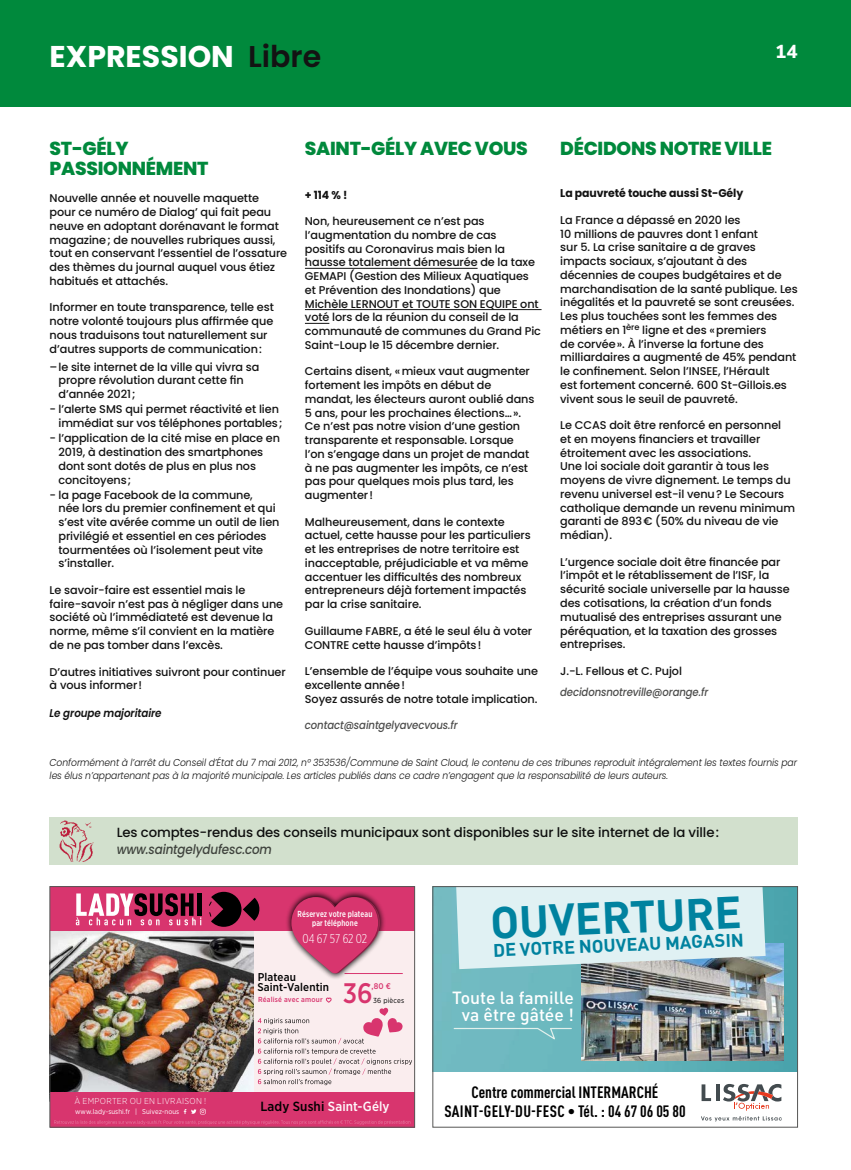
<style>
.page{position:relative;width:851px;height:1170px;background:#fff}
.page>*{position:absolute;margin:0;border:0;box-sizing:border-box;transform-origin:0 0}
.t1{font:700 44.5px "DIN Pro";color:#00829f}
.t2{font:700 30px "Poppins";color:#fff}
.t3{font:500 28.25px "Gotham Narrow";color:#d8356e;scale:.95 1}
.t4{font:800 18.75px/20px "Poppins";letter-spacing:-.015em;color:#00893c}
.t5{font:800 18.75px "Nunito Sans";color:#fff}
.t6{font:700 18px "DIN Pro";color:#00829f}
.t7{font:500 17.38px/17px "DIN Pro";color:#fff;text-align:center}
.t8{font:700 condensed 16.25px/18.8px "DIN Pro";color:#000;text-align:center}
.t9{font:500 13.25px "Poppins";letter-spacing:-.01em;color:#131313}
.t10{font:italic 500 13.25px "Poppins";letter-spacing:-.01em;color:#4d4d4c;scale:.9 1}
.t11{font:500 13.25px "Gotham Narrow";letter-spacing:.005em;color:#fef8fb}
.t12{font:300 12.88px "Gotham X Narrow";letter-spacing:-.015em;color:#fff}
.t13{font:500 11.38px/10.6px "Gotham Narrow";letter-spacing:.01em;color:#000}
.t14{font:500 11.25px/13.8px "Poppins";letter-spacing:-.01em;color:#131313}
.t15{font:italic 500 11.25px "Poppins";letter-spacing:-.01em;color:#4d4d4c;scale:.9 1}
.t16{font:700 11.25px "Poppins";letter-spacing:-.01em;color:#131313}
.t17{font:italic 600 11.25px "Poppins";letter-spacing:-.01em;color:#131313;scale:.92 1}
.t18{font:300 10.88px "Gotham X Narrow";letter-spacing:-.005em;color:#fff}
.t19{font:italic 300 10px/12.5px "Poppins";letter-spacing:-.01em;color:#131313;scale:.92 1}
.t20{font:500 8.75px/9.4px "Gotham X Narrow";letter-spacing:.02em;color:#fff;text-align:center}
.t21{font:300 8.62px "Gotham Narrow";letter-spacing:.03em;color:#fff}
.t22{font:500 8.25px "Gotham Narrow";color:#d8356e}
.t23{font:500 7.5px/8px "Gotham X Narrow";letter-spacing:.025em;color:#fff;text-align:center}
.t24{font:500 7.25px "Gotham Narrow";letter-spacing:.025em;color:#d8356e}
.t25{font:7.25px "Gotham Narrow";letter-spacing:.025em;color:#000}
.t26{font:7px "Gotham Narrow";letter-spacing:.005em;color:#fff}
.s1{font-weight:600;color:#131313}
.s2{color:#000}
</style>
<div class="page">
<hr style="left:305px;top:268px;width:172px;height:1px;background:#131313">
<hr style="left:305px;top:309px;width:236px;height:1px;background:#131313">
<svg style="left:305px;top:323px;width:24px;height:1px"></svg>
<div style="left:50px;top:817px;width:747px;height:47px;background:#d2e0cd"></div>
<img style="left:59px;top:820px;width:34px;height:41px">
<div style="left:433px;top:886px;width:364px;height:241px;background:linear-gradient(to right,#fff,#fff)"></div>
<img style="left:434px;top:888px;width:361px;height:183px">
<div style="left:435px;top:1075px;width:259px;height:52px;background:#fff"></div>
<div style="left:693px;top:1075px;width:95px;height:38px;background:#fff"></div>
<svg style="left:700px;top:1083px;width:81px;height:38px"></svg>
<img style="left:581px;top:943px;width:202px;height:117px">
<svg style="left:453px;top:1027px;width:119px;height:14px;background:#79bec4"></svg>
<svg style="left:456px;top:888px;width:309px;height:81px;background:#d7e9eb"></svg>
<div style="left:432px;top:886px;width:365px;height:241px;border:1px solid #575756"></div>
<div style="left:50px;top:886px;width:364px;height:239px;background:#faedee"></div>
<img style="left:52px;top:931px;width:202px;height:160px">
<div style="left:50px;top:886px;width:364px;height:45px;background:#d8356e"></div>
<div style="left:50px;top:1091px;width:364px;height:36px;background:#d8356e"></div>
<svg style="left:258px;top:997px;width:154px;height:88px"></svg>
<hr style="left:344px;top:973px;width:58px;height:1px;background:#d8356e">
<div style="left:284px;top:890px;width:101px;height:89px;background:#000;opacity:.75"></div>
<svg style="left:291px;top:897px;width:89px;height:76px"></svg>
<svg style="left:76px;top:893px;width:125px;height:32px"></svg>
<hr style="left:197px;top:893px;width:4px;height:22px;background:#000">
<svg style="left:209px;top:891px;width:50px;height:35px"></svg>
<svg style="left:54px;top:1108px;width:356px;height:16px"></svg>
<div style="left:50px;top:886px;width:365px;height:241px;border:1px solid #575756"></div>
<div style="left:0;top:0;width:850px;height:106px;background:#00893c"></div>
<hr style="left:850px;top:0;width:1px;height:106px;background:#fbbd4e">
<h2 class="t2" style="left:50px;top:39px;width:273px">EXPRESSION <span class="s1">Libre</span></h2>
<h3 class="t5" style="left:775px;top:37px;width:24px">14</h3>
<h3 class="t4" style="left:50px;top:138px;width:160px">ST-GÉLY<br>PASSIONNÉMENT</h3>
<p class="t14" style="left:50px;top:191px;width:239px">Nouvelle année et nouvelle maquette pour ce numéro de Dialog’ qui fait peau neuve en adoptant dorénavant le format magazine; de nouvelles rubriques aussi, tout en conservant l’essentiel de l’ossature des thèmes du journal auquel vous étiez habitués et attachés.</p>
<p class="t14" style="left:50px;top:300px;width:226px">Informer en toute transparence, telle est notre volonté toujours plus affirmée que nous traduisons tout naturellement sur d’autres supports de communication:</p>
<p class="t14" style="left:58px;top:360px;width:202px;text-indent:-9px">–le site internet de la ville qui vivra sa propre révolution durant cette fin d’année 2021;</p>
<p class="t14" style="left:58px;top:402px;width:225px;text-indent:-9px">- l’alerte SMS qui permet réactivité et lien immédiat sur vos téléphones portables;</p>
<p class="t14" style="left:58px;top:431px;width:223px;text-indent:-9px">- l’application de la cité mise en place en<br>2019, à destination des smartphones dont sont dotés de plus en plus nos concitoyens;</p>
<p class="t14" style="left:58px;top:488px;width:222px;text-indent:-9px">- la page Facebook de la commune,<br>née lors du premier confinement et qui s’est vite avérée comme un outil de lien privilégié et essentiel en ces périodes tourmentées où l’isolement peut vite s’installer.</p>
<p class="t14" style="left:50px;top:583px;width:235px">Le savoir-faire est essentiel mais le faire-savoir n’est pas à négliger dans une société où l’immédiateté est devenue la norme, même s’il convient en la matière de ne pas tomber dans l’excès.</p>
<p class="t14" style="left:50px;top:664px;width:237px">D’autres initiatives suivront pour continuer à vous informer!</p>
<p class="t17" style="left:50px;top:706px;width:123px">Le groupe majoritaire</p>
<h3 class="t4" style="left:305px;top:138px;width:224px">SAINT-GÉLY AVEC VOUS</h3>
<p class="t16" style="left:305px;top:188px;width:44px">+ 114 % !</p>
<p class="t14" style="left:305px;top:214px;width:237px">Non, heureusement ce n’est pas l’augmentation du nombre de cas<br>positifs au Coronavirus mais bien la hausse totalement démesurée de la taxe GEMAPI (Gestion des Milieux Aquatiques et Prévention des Inondations) que Michèle LERNOUT et TOUTE SON EQUIPE ont voté lors de la réunion du conseil de la communauté de communes du Grand Pic Saint-Loup le 15 décembre dernier.</p>
<p class="t14" style="left:305px;top:364px;width:231px">Certains disent, «mieux vaut augmenter fortement les impôts en début de mandat, les électeurs auront oublié dans 5 ans, pour les prochaines élections…».<br>Ce n’est pas notre vision d’une gestion transparente et responsable. Lorsque l’on s’engage dans un projet de mandat à ne pas augmenter les impôts, ce n’est pas pour quelques mois plus tard, les augmenter!</p>
<p class="t14" style="left:305px;top:515px;width:227px">Malheureusement, dans le contexte actuel, cette hausse pour les particuliers et les entreprises de notre territoire est inacceptable, préjudiciable et va même accentuer les difficultés des nombreux entrepreneurs déjà fortement impactés par la crise sanitaire.</p>
<p class="t14" style="left:305px;top:624px;width:229px">Guillaume FABRE, a été le seul élu à voter<br>CONTRE cette hausse d’impôts!</p>
<p class="t14" style="left:305px;top:664px;width:234px">L’ensemble de l’équipe vous souhaite une excellente année!<br>Soyez assurés de notre totale implication.</p>
<p class="t15" style="left:305px;top:718px;width:171px">contact@saintgelyavecvous.fr</p>
<h3 class="t4" style="left:560px;top:138px;width:213px">DÉCIDONS NOTRE VILLE</h3>
<p class="t16" style="left:560px;top:187px;width:184px">La pauvreté touche aussi St-Gély</p>
<p class="t14" style="left:560px;top:213px;width:239px">La France a dépassé en 2020 les<br>10 millions de pauvres dont 1 enfant<br>sur 5. La crise sanitaire a de graves impacts sociaux, s’ajoutant à des décennies de coupes budgétaires et de marchandisation de la santé publique. Les inégalités et la pauvreté se sont creusées.<br>Les plus touchées sont les femmes des métiers en 1<sup>ère</sup> ligne et des «premiers<br>de corvée». À l’inverse la fortune des milliardaires a augmenté de 45% pendant le confinement. Selon l’INSEE, l’Hérault<br>est fortement concerné. 600 St-Gillois.es vivent sous le seuil de pauvreté.</p>
<p class="t14" style="left:560px;top:418px;width:236px">Le CCAS doit être renforcé en personnel<br>et en moyens financiers et travailler étroitement avec les associations.<br>Une loi sociale doit garantir à tous les moyens de vivre dignement. Le temps du revenu universel est-il venu? Le Secours catholique demande un revenu minimum garanti de 893€ (50% du niveau de vie médian).</p>
<p class="t14" style="left:560px;top:555px;width:231px">L’urgence sociale doit être financée par l’impôt et le rétablissement de l’ISF, la sécurité sociale universelle par la hausse des cotisations, la création d’un fonds mutualisé des entreprises assurant une péréquation, et la taxation des grosses entreprises.</p>
<p class="t14" style="left:560px;top:664px;width:123px">J.-L. Fellous et C. Pujol</p>
<p class="t15" style="left:560px;top:685px;width:166px">decidonsnotreville@orange.fr</p>
<p class="t19" style="left:50px;top:756px;width:813px">Conformément à l’arrêt du Conseil d’État du 7 mai 2012, n° 353536/Commune de Saint Cloud, le contenu de ces tribunes reproduit intégralement les textes fournis par les élus n’appartenant pas à la majorité municipale. Les articles publiés dans ce cadre n’engagent que la responsabilité de leurs auteurs.</p>
<p class="t9" style="left:117px;top:825px;width:604px">Les comptes-rendus des conseils municipaux sont disponibles sur le site internet de la ville:</p>
<p class="t10" style="left:117px;top:841px;width:174px">www.saintgelydufesc.com</p>
<p class="t21" style="left:75px;top:1095px;width:133px">À EMPORTER OU EN LIVRAISON !</p>
<p class="t26" style="left:75px;top:1107px;width:106px">www.lady-sushi.fr | Suivez-nous</p>
<p class="t20" style="left:297px;top:908px;width:76px">Réservez votre plateau par téléphone</p>
<p class="t12" style="left:302px;top:930px;width:66px">04 67 57 62 02</p>
<p class="t23" style="left:304px;top:915px;width:66px">Réservez votre plateau par téléphone</p>
<p class="t18" style="left:309px;top:934px;width:57px">04 67 57 62 02</p>
<p class="t13" style="left:257px;top:971px;width:73px">Plateau<br>Saint-Valentin</p>
<p class="t24" style="left:258px;top:994px;width:66px">Réalisé avec amour</p>
<h3 class="t3" style="left:343px;top:974px;width:33px">36</h3>
<p class="t22" style="left:371px;top:980px;width:21px">,80 €</p>
<p class="t25" style="left:373px;top:995px;width:33px">36 pièces</p>
<p class="t11" style="left:260px;top:1097px;width:131px"><span class="s2">Lady Sushi</span> Saint-Gély</p>
<h1 class="t1" style="left:489px;top:884px;width:253px;rotate:-2deg">OUVERTURE</h1>
<h3 class="t6" style="left:492px;top:934px;width:252px;rotate:-2deg">DE VOTRE NOUVEAU MAGASIN</h3>
<h3 class="t7" style="left:452px;top:986px;width:123px">Toute la famille va être gâtée !</h3>
<h3 class="t8" style="left:444px;top:1081px;width:243px">Centre commercial INTERMARCHÉ<br>SAINT-GELY-DU-FESC • Tél. : 04 67 06 05 80</h3>
</div>
